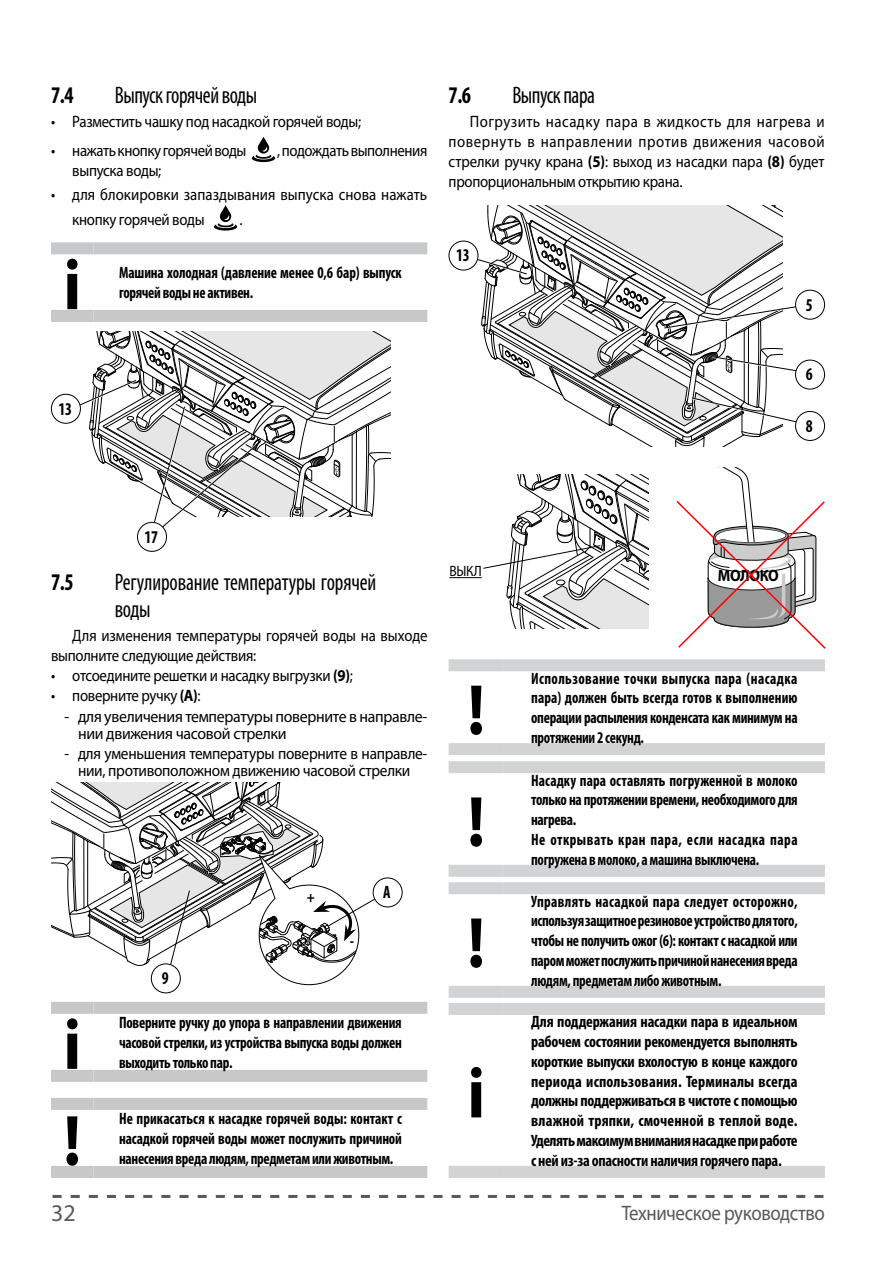
<style>
.page{position:relative;width:893px;height:1263px;background:#fff}
.page>*{position:absolute;margin:0;border:0;box-sizing:border-box;transform-origin:0 0}
.t1{font:700 72px "Myriad Pro";color:#000;scale:.9 1}
.t2{font:condensed 24px/27px "Myriad Pro";letter-spacing:-.02em;color:#000;scale:.9 1}
.t3{font:700 condensed 24px "Myriad Pro";color:#000;scale:.9 1}
.t4{font:24px "Myriad Pro";color:#58595b}
.t5{font:21px "Myriad Pro";letter-spacing:-.02em;color:#58595b;scale:.9 1}
.t6{font:700 condensed 18px "Myriad Pro";color:#000;scale:.9 1}
.t7{font:700 condensed 16.5px/19.8px "Myriad Pro";letter-spacing:-.02em;color:#000;text-align:justify;scale:.9 1}
.t8{font:16.5px/19.8px "Myriad Pro";letter-spacing:-.02em;color:#000;scale:.9 1}
.t9{font:700 condensed 16.5px/19.8px "Myriad Pro";letter-spacing:-.02em;color:#000;text-align:justify}
.t10{font:16.5px/16.5px "Myriad Pro";letter-spacing:-.02em;color:#000;text-align:center;scale:.93 1}
.t11{font:16.5px/16.5px "Myriad Pro";letter-spacing:-.02em;color:#000;scale:.96 1}
.t12{font:16.5px/24.6px "Myriad Pro";letter-spacing:.005em;color:#000;scale:.9 1}
.t13{font:700 16.5px "Myriad Pro";letter-spacing:-.025em;color:#000;scale:.9 1}
.t14{font:15px "Myriad Pro";color:#000;scale:.9 1}
.t15{font:700 15px "Myriad Pro";color:#000;scale:.9 1}
.s1{font-weight:700}
</style>
<div class="page">
<svg style="left:53px;top:1195px;width:770px;height:3px"></svg>
<div style="left:51px;top:1002px;width:43px;height:12px;background:#c7c8ca"></div>
<div style="left:51px;top:1070px;width:43px;height:12px;background:#c7c8ca"></div>
<div style="left:94px;top:1002px;width:333px;height:12px;background:#c7c8ca"></div>
<div style="left:94px;top:1070px;width:333px;height:12px;background:#c7c8ca"></div>
<div style="left:51px;top:242px;width:43px;height:12px;background:#c7c8ca"></div>
<div style="left:51px;top:310px;width:43px;height:12px;background:#c7c8ca"></div>
<div style="left:94px;top:242px;width:333px;height:12px;background:#c7c8ca"></div>
<div style="left:94px;top:310px;width:333px;height:12px;background:#c7c8ca"></div>
<svg style="left:251px;top:136px;width:25px;height:27px"></svg>
<svg style="left:214px;top:205px;width:24px;height:26px"></svg>
<div style="left:51px;top:394px;width:30px;height:30px;border:1px solid #000;border-radius:50%"></div>
<svg style="left:70px;top:332px;width:320px;height:201px"></svg>
<div style="left:138px;top:522px;width:29px;height:29px;background:#fff;border-radius:50%"></div>
<div style="left:137px;top:522px;width:30px;height:30px;border:1px solid #000;border-radius:50%"></div>
<svg style="left:151px;top:964px;width:29px;height:29px"></svg>
<div style="left:151px;top:963px;width:30px;height:30px;border:1px solid #000;border-radius:50%"></div>
<div style="left:373px;top:877px;width:30px;height:30px;border:1px solid #000;border-radius:50%"></div>
<svg style="left:51px;top:783px;width:331px;height:202px"></svg>
<svg style="left:469px;top:206px;width:335px;height:240px"></svg>
<div style="left:795px;top:290px;width:30px;height:29px;background:#fff;border-radius:50%"></div>
<div style="left:795px;top:290px;width:30px;height:30px;border:1px solid #000;border-radius:50%"></div>
<div style="left:449px;top:241px;width:29px;height:29px;background:#fff;border-radius:50%"></div>
<div style="left:449px;top:241px;width:29px;height:29px;border:1px solid #000;border-radius:50%"></div>
<div style="left:795px;top:411px;width:30px;height:29px;background:#fff;border-radius:50%"></div>
<div style="left:795px;top:411px;width:30px;height:30px;border:1px solid #000;border-radius:50%"></div>
<div style="left:795px;top:360px;width:30px;height:29px;background:#fff;border-radius:50%"></div>
<div style="left:795px;top:360px;width:30px;height:29px;border:1px solid #000;border-radius:50%"></div>
<svg style="left:676px;top:468px;width:150px;height:181px"></svg>
<hr style="left:449px;top:577px;width:33px;height:1px;background:#000">
<svg style="left:483px;top:474px;width:165px;height:155px"></svg>
<div style="left:51px;top:1098px;width:43px;height:12px;background:#c7c8ca"></div>
<div style="left:51px;top:1166px;width:43px;height:12px;background:#c7c8ca"></div>
<div style="left:94px;top:1098px;width:333px;height:12px;background:#c7c8ca"></div>
<div style="left:94px;top:1166px;width:333px;height:12px;background:#c7c8ca"></div>
<div style="left:449px;top:743px;width:55px;height:12px;background:#d1d3d4"></div>
<div style="left:504px;top:743px;width:321px;height:12px;background:#d1d3d4"></div>
<div style="left:449px;top:659px;width:55px;height:12px;background:#d1d3d4"></div>
<div style="left:504px;top:659px;width:321px;height:12px;background:#d1d3d4"></div>
<div style="left:449px;top:865px;width:55px;height:12px;background:#d1d3d4"></div>
<div style="left:504px;top:865px;width:321px;height:12px;background:#d1d3d4"></div>
<div style="left:449px;top:761px;width:55px;height:12px;background:#d1d3d4"></div>
<div style="left:504px;top:761px;width:321px;height:12px;background:#d1d3d4"></div>
<div style="left:449px;top:986px;width:55px;height:12px;background:#d1d3d4"></div>
<div style="left:504px;top:986px;width:321px;height:12px;background:#d1d3d4"></div>
<div style="left:449px;top:882px;width:55px;height:12px;background:#d1d3d4"></div>
<div style="left:504px;top:882px;width:321px;height:12px;background:#d1d3d4"></div>
<div style="left:449px;top:1166px;width:55px;height:12px;background:#d1d3d4"></div>
<div style="left:504px;top:1166px;width:321px;height:12px;background:#d1d3d4"></div>
<div style="left:449px;top:1003px;width:55px;height:12px;background:#d1d3d4"></div>
<div style="left:504px;top:1003px;width:321px;height:12px;background:#d1d3d4"></div>
<h2 class="t3" style="left:51px;top:80px;width:27px">7.4</h2>
<h2 class="t2" style="left:115px;top:81px;width:160px">Выпуск горячей воды</h2>
<p class="t8" style="left:51px;top:111px;width:346px">• Разместить чашку под насадкой горячей воды;</p>
<p class="t8" style="left:51px;top:140px;width:219px">• нажать кнопку горячей воды</p>
<p class="t8" style="left:277px;top:140px;width:168px">, подождать выполнения</p>
<p class="t8" style="left:72px;top:160px;width:100px">выпуска воды;</p>
<p class="t12" style="left:72px;top:182px;width:396px;text-indent:-21px">• для блокировки запаздывания выпуска снова нажать кнопку горячей воды</p>
<p class="t8" style="left:239px;top:209px;width:5px">.</p>
<h1 class="t1" style="left:63px;top:238px;width:21px">i</h1>
<p class="t7" style="left:119px;top:263px;width:316px">Машина холодная (давление менее 0,6 бар) выпуск горячей воды не активен.</p>
<h2 class="t3" style="left:449px;top:80px;width:27px">7.6</h2>
<h2 class="t2" style="left:512px;top:81px;width:93px">Выпуск пара</h2>
<p class="t8" style="left:449px;top:111px;width:420px;text-align:justify;text-indent:21px">Погрузить насадку пара в жидкость для нагрева и повернуть в направлении против движения часовой стрелки ручку крана <span class="s1">(5)</span>: выход из насадки пара <span class="s1">(8)</span> будет пропорциональным открытию крана.</p>
<p class="t6" style="left:456px;top:244px;width:16px">13</p>
<p class="t6" style="left:806px;top:293px;width:9px">5</p>
<p class="t6" style="left:59px;top:397px;width:16px">13</p>
<p class="t6" style="left:806px;top:363px;width:9px">6</p>
<p class="t6" style="left:806px;top:415px;width:9px">8</p>
<p class="t6" style="left:145px;top:525px;width:16px">17</p>
<h2 class="t3" style="left:51px;top:567px;width:27px">7.5</h2>
<h2 class="t2" style="left:115px;top:568px;width:292px">Регулирование температуры горячей воды</h2>
<p class="t8" style="left:51px;top:625px;width:420px;text-indent:21px">Для изменения температуры горячей воды на выходе выполните следующие действия:</p>
<p class="t8" style="left:51px;top:665px;width:337px">• отсоедините решетки и насадку выгрузки <span class="s1">(9)</span>;</p>
<p class="t8" style="left:51px;top:686px;width:168px">• поверните ручку <span class="s1">(A)</span>:</p>
<p class="t11" style="left:78px;top:708px;width:365px;text-indent:-13px">- для увеличения температуры поверните в направле&shy;нии движения часовой стрелки</p>
<p class="t10" style="left:65px;top:745px;width:392px">- для уменьшения температуры поверните в направле&shy;нии, противоположном движению часовой стрелки</p>
<p class="t6" style="left:162px;top:967px;width:9px">9</p>
<p class="t15" style="left:307px;top:887px;width:10px">+</p>
<p class="t15" style="left:350px;top:931px;width:6px">-</p>
<p class="t6" style="left:383px;top:881px;width:10px">A</p>
<h1 class="t1" style="left:63px;top:998px;width:21px">i</h1>
<p class="t7" style="left:119px;top:1012px;width:316px">Поверните ручку до упора в направлении движения часовой стрелки, из устройства выпуска воды должен выходить только пар.</p>
<h1 class="t1" style="left:64px;top:1094px;width:21px">!</h1>
<p class="t7" style="left:119px;top:1108px;width:316px">Не прикасаться к насадке горячей воды: контакт с насадкой горячей воды может послужить причиной нанесения вреда людям, предметам или животным.</p>
<p class="t14" style="left:449px;top:562px;width:37px">ВЫКЛ</p>
<p class="t13" style="left:718px;top:565px;width:69px">МОЛОКО</p>
<h1 class="t1" style="left:468px;top:663px;width:21px">!</h1>
<h1 class="t1" style="left:468px;top:775px;width:21px">!</h1>
<h1 class="t1" style="left:468px;top:896px;width:21px">!</h1>
<h1 class="t1" style="left:467px;top:1046px;width:21px">i</h1>
<p class="t7" style="left:531px;top:668px;width:298px">Использование точки выпуска пара (насадка пара) должен быть всегда готов к выполнению операции распыления конденсата как минимум на протяжении 2 секунд.</p>
<p class="t7" style="left:531px;top:770px;width:298px;text-align:left">Насадку пара оставлять погруженной в молоко только на протяжении времени, необходимого для нагрева.<br>Не открывать кран пара, если насадка пара погружена в молоко, а машина выключена.</p>
<p class="t7" style="left:531px;top:891px;width:298px">Управлять насадкой пара следует осторожно, используя защитное резиновое устройство для того, чтобы не получить ожог (6): контакт с насадкой или паром может послужить причиной нанесения вреда людям, предметам либо животным.</p>
<p class="t9" style="left:531px;top:1011px;width:268px">Для поддержания насадки пара в идеальном рабочем состоянии рекомендуется выполнять короткие выпуски вхолостую в конце каждого периода использования. Терминалы всегда должны поддерживаться в чистоте с помощью влажной тряпки, смоченной в теплой воде.<br>Уделять максимум внимания насадке при работе с ней из-за опасности наличия горячего пара.</p>
<h2 class="t4" style="left:51px;top:1198px;width:26px">32</h2>
<p class="t5" style="left:622px;top:1200px;width:227px">Техническое руководство</p>
</div>
